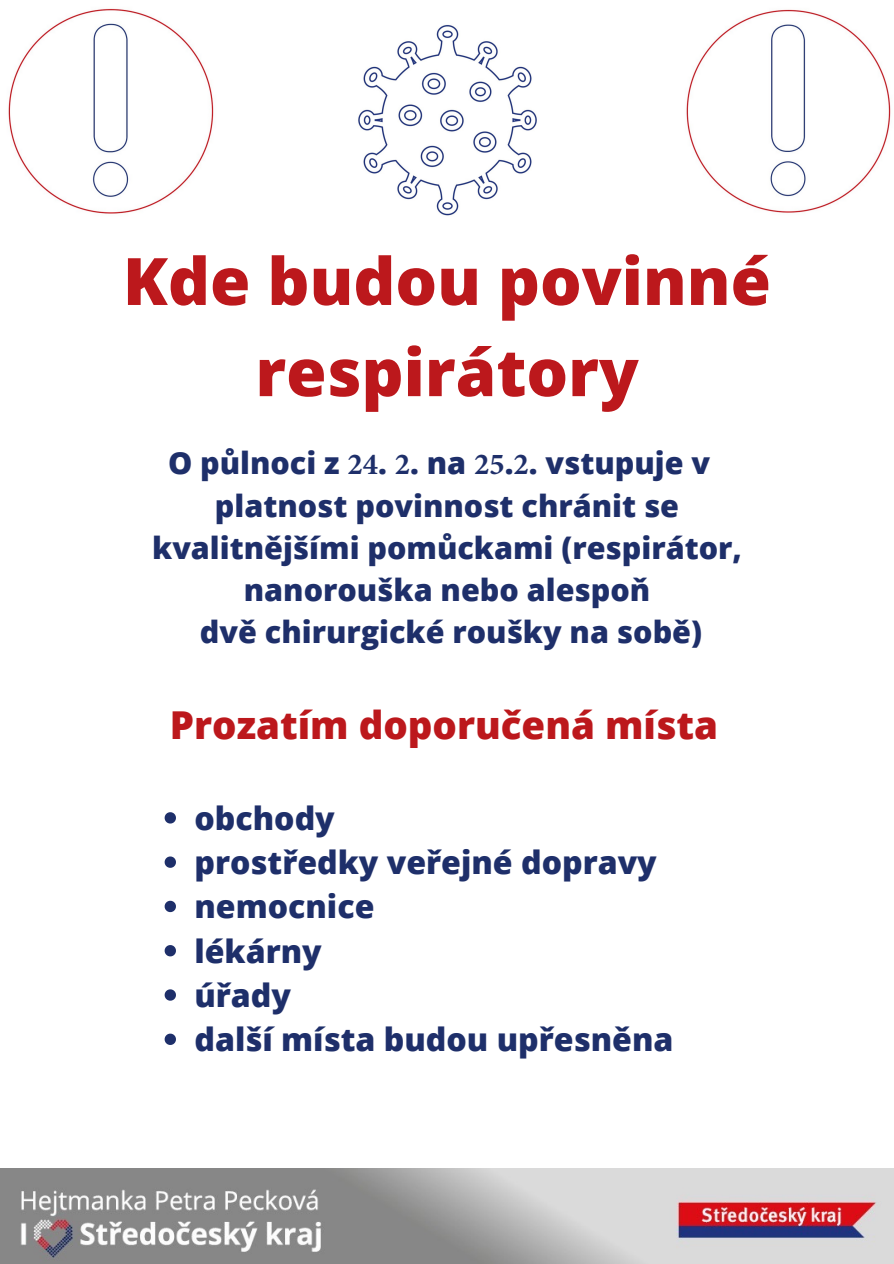
<style>
.page{position:relative;width:894px;height:1264px;background:#fff}
.page>*{position:absolute;margin:0;border:0;box-sizing:border-box;transform-origin:0 0}
.t1{font:800 65.4px/91.2px "Open Sans";color:#bc181c;text-align:center}
.t2{font:800 38.4px "Open Sans";color:#bc181c}
.t3{font:800 32.1px "Open Sans";color:#1e2f6a}
.t4{font:800 30.45px/42.2px "Open Sans";color:#1e2f6a;text-align:center}
.s1{font-family:"Minion Pro";font-weight:700}
</style>
<div class="page">
<img style="left:358px;top:25px;width:179px;height:191px">
<img style="left:8px;top:8px;width:206px;height:206px">
<img style="left:686px;top:9px;width:205px;height:204px">
<img style="left:0;top:1168px;width:893px;height:95px">
<svg style="left:165px;top:812px;width:11px;height:11px"></svg>
<svg style="left:165px;top:856px;width:11px;height:11px"></svg>
<svg style="left:165px;top:900px;width:11px;height:12px"></svg>
<svg style="left:165px;top:945px;width:11px;height:11px"></svg>
<svg style="left:165px;top:989px;width:11px;height:11px"></svg>
<svg style="left:165px;top:1033px;width:11px;height:11px"></svg>
<p class="t1" style="left:123px;top:234px;width:649px">Kde budou povinné respirátory</p>
<p class="t4" style="left:152px;top:441px;width:591px">O půlnoci z <span class="s1">24</span>. <span class="s1">2</span>. na <span class="s1">25</span>.<span class="s1">2</span>. vstupuje v platnost povinnost chránit se kvalitnějšími pomůckami (respirátor, nanorouška nebo alespoň</p>
<p class="t4" style="left:200px;top:610px;width:503px">dvě chirurgické roušky na sobě)</p>
<p class="t2" style="left:170px;top:698px;width:549px">Prozatím doporučená místa</p>
<p class="t3" style="left:194px;top:795px;width:142px">obchody</p>
<p class="t3" style="left:194px;top:839px;width:464px">prostředky veřejné dopravy</p>
<p class="t3" style="left:194px;top:884px;width:181px">nemocnice</p>
<p class="t3" style="left:194px;top:928px;width:129px">lékárny</p>
<p class="t3" style="left:194px;top:972px;width:98px">úřady</p>
<p class="t3" style="left:194px;top:1016px;width:480px">další místa budou upřesněna</p>
</div>
